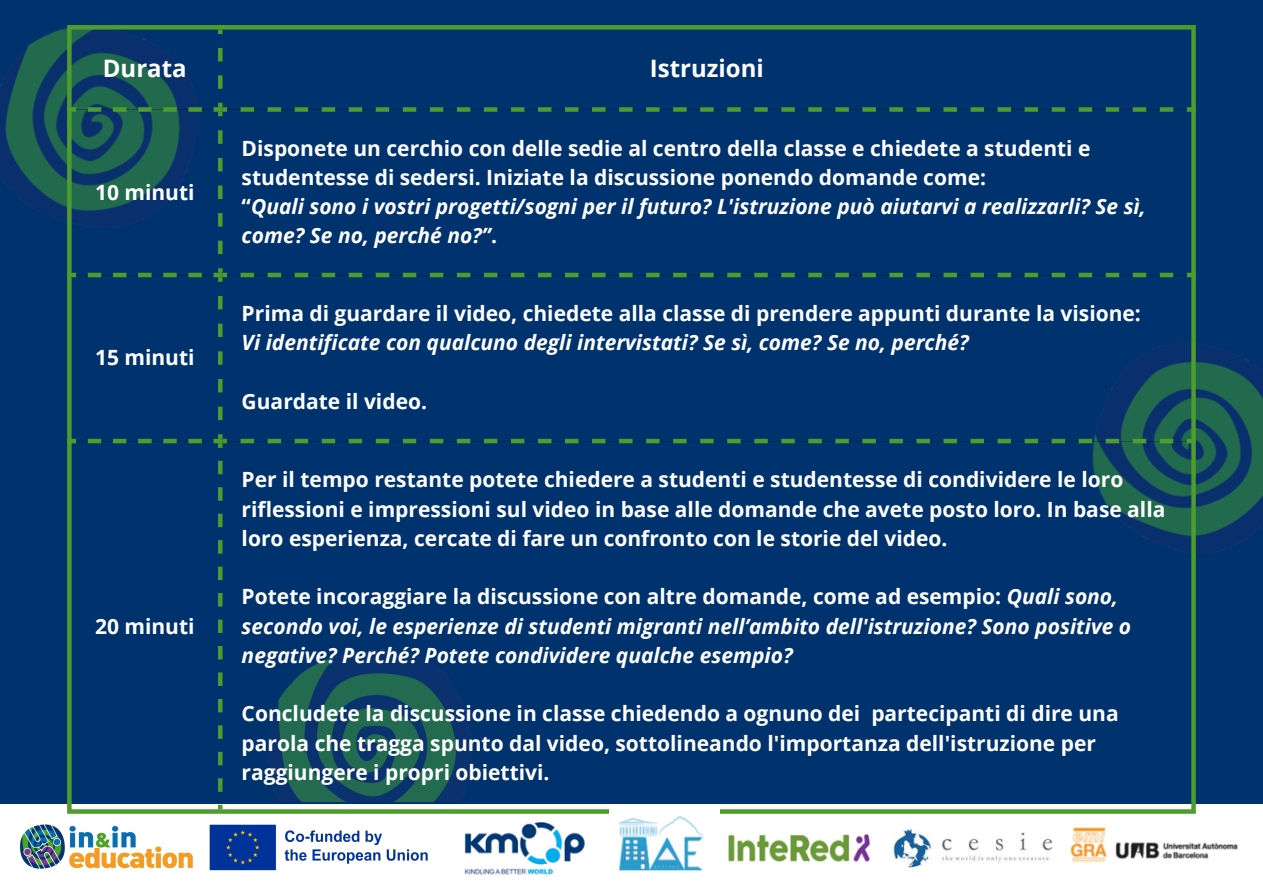
<style>
.page{position:relative;width:1263px;height:894px;background:#fff}
.page>*{position:absolute;margin:0;border:0;box-sizing:border-box;transform-origin:0 0}
.t1{font:700 24px "Open Sans";color:#fff}
.t2{font:700 21px/29.2px "Open Sans";color:#fff}
.t3{font:italic 700 21px/29.2px "Open Sans";color:#fff}
.s1{font-style:normal}
</style>
<div class="page">
<div style="left:0;top:0;width:1263px;height:803px;background:#00326e"></div>
<img style="left:0;top:0;width:240px;height:275px">
<img style="left:1044px;top:295px;width:219px;height:304px">
<img style="left:259px;top:648px;width:222px;height:153px">
<div style="left:67px;top:30px;width:5px;height:779px;background:#4d9c2d"></div>
<div style="left:1191px;top:30px;width:5px;height:779px;background:#4d9c2d"></div>
<div style="left:67px;top:25px;width:1129px;height:5px;background:#4d9c2d"></div>
<svg style="left:67px;top:809px;width:1129px;height:4px;background:#58a23a"></svg>
<svg style="left:218px;top:30px;width:5px;height:779px;background:#226151"></svg>
<svg style="left:67px;top:107px;width:156px;height:336px;background:#0c4263"></svg>
<svg style="left:223px;top:107px;width:973px;height:336px;background:#03366a"></svg>
<img style="left:209px;top:824px;width:219px;height:47px">
<img style="left:20px;top:824px;width:173px;height:45px">
<img style="left:464px;top:822px;width:121px;height:53px">
<img style="left:609px;top:809px;width:110px;height:62px">
<img style="left:728px;top:834px;width:143px;height:28px">
<img style="left:893px;top:828px;width:160px;height:40px">
<img style="left:1070px;top:827px;width:168px;height:35px">
<p class="t1" style="left:103px;top:51px;width:85px">Durata</p>
<p class="t1" style="left:650px;top:51px;width:115px">Istruzioni</p>
<p class="t2" style="left:95px;top:177px;width:101px">10 minuti</p>
<p class="t2" style="left:95px;top:342px;width:101px">15 minuti</p>
<p class="t2" style="left:95px;top:610px;width:101px">20 minuti</p>
<p class="t2" style="left:242px;top:133px;width:850px">Disponete un cerchio con delle sedie al centro della classe e chiedete a studenti e studentesse di sedersi. Iniziate la discussione ponendo domande come:</p>
<p class="t3" style="left:242px;top:191px;width:905px"><span class="s1">“</span>Quali sono i vostri progetti/sogni per il futuro? L'istruzione può aiutarvi a realizzarli? Se sì, come? Se no, perché no?”<span class="s1">.</span></p>
<p class="t2" style="left:242px;top:298px;width:901px">Prima di guardare il video, chiedete alla classe di prendere appunti durante la visione:</p>
<p class="t3" style="left:242px;top:327px;width:728px">Vi identificate con qualcuno degli intervistati? Se sì, come? Se no, perché?</p>
<p class="t2" style="left:242px;top:386px;width:187px">Guardate il video.</p>
<p class="t2" style="left:242px;top:464px;width:925px">Per il tempo restante potete chiedere a studenti e studentesse di condividere le loro riflessioni e impressioni sul video in base alle domande che avete posto loro. In base alla loro esperienza, cercate di fare un confronto con le storie del video.</p>
<p class="t3" style="left:242px;top:581px;width:891px"><span class="s1">Potete incoraggiare la discussione con altre domande, come ad esempio:</span> Quali sono, secondo voi, le esperienze di studenti migranti nell’ambito dell'istruzione? Sono positive o negative? Perché? Potete condividere qualche esempio?</p>
<p class="t2" style="left:242px;top:698px;width:879px">Concludete la discussione in classe chiedendo a ognuno dei partecipanti di dire una parola che tragga spunto dal video, sottolineando l'importanza dell'istruzione per raggiungere i propri obiettivi.</p>
</div>
